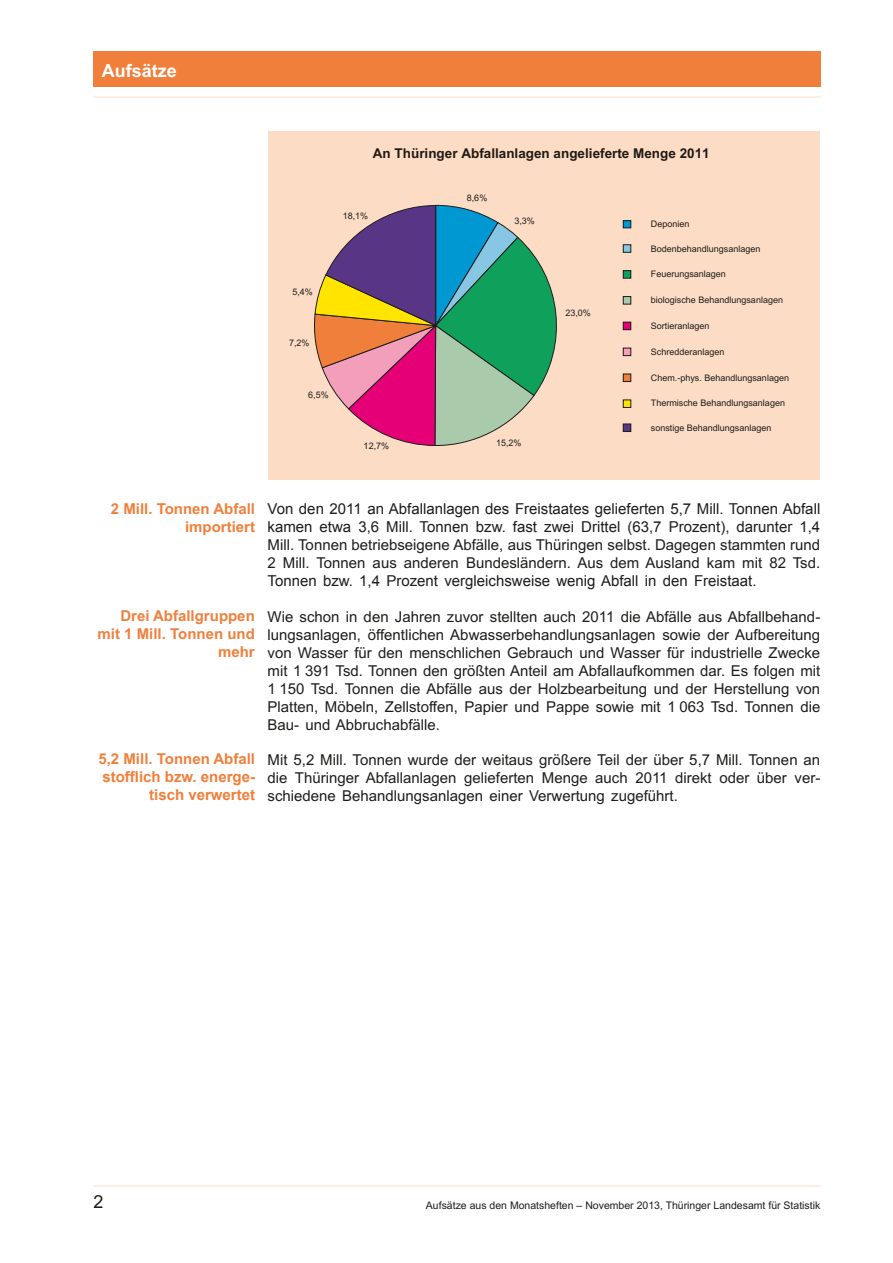
<style>
.page{position:relative;width:893px;height:1263px;background:#fff}
.page>*{position:absolute;margin:0;border:0;box-sizing:border-box;transform-origin:0 0}
.Kolumnentitel_linke{font:700 18px "Arial";color:#fff}
.t1{font:18px "Arial MT2";color:#1d1d1b}
.Text{font:15px/18px "Arial MT2";color:#1d1d1b;text-align:justify}
.Text-2{font:15px/18px "Arial";color:#1d1d1b;text-align:justify}
.t2{font:700 15px/18px "Arial";color:#f07f3c;text-align:right}
.t3{font:15px/18px "Arial Bold MT2";color:#f07f3c;text-align:right}
.t4{font:700 13.5px "Arial";color:#211a14}
.t5{font:10.5px "Arial MT2";color:#1d1d1b}
.t6{font:9px "Arial MT2";color:#1d1d1b}
.t7{font:9px "Arial MT2";color:#211a14}
.s1{font-family:"Arial";font-weight:700}
.s2{font-family:"Arial MT2"}
</style>
<div class="page">
<hr style="left:94px;top:1185px;width:727px;height:2px;background:#fde8d8">
<hr style="left:94px;top:96px;width:727px;height:2px;background:#fde8d8">
<div style="left:94px;top:51px;width:727px;height:35px;background:#f07f3c"></div>
<div style="left:268px;top:131px;width:551px;height:348px;background:#fcdcc5"></div>
<svg style="left:314px;top:205px;width:243px;height:241px"></svg>
<div style="left:623px;top:221px;width:8px;height:7px;background:#0098d3"></div>
<div style="left:623px;top:220px;width:8px;height:8px;border:1px solid #1d1d1b"></div>
<div style="left:623px;top:245px;width:8px;height:7px;background:#87c7e3"></div>
<div style="left:623px;top:244px;width:8px;height:9px;border:1px solid #1d1d1b"></div>
<div style="left:623px;top:271px;width:8px;height:7px;background:#0fa15c"></div>
<div style="left:623px;top:270px;width:8px;height:9px;border:1px solid #1d1d1b"></div>
<div style="left:623px;top:297px;width:8px;height:7px;background:#a9cbab"></div>
<div style="left:623px;top:296px;width:8px;height:8px;border:1px solid #1d1d1b"></div>
<div style="left:623px;top:322px;width:8px;height:8px;background:#e60077"></div>
<div style="left:623px;top:322px;width:8px;height:8px;border:1px solid #1d1d1b"></div>
<div style="left:623px;top:348px;width:8px;height:8px;background:#f39eba"></div>
<div style="left:623px;top:348px;width:8px;height:8px;border:1px solid #1d1d1b"></div>
<div style="left:623px;top:374px;width:8px;height:7px;background:#f07f3c"></div>
<div style="left:623px;top:374px;width:8px;height:8px;border:1px solid #1d1d1b"></div>
<div style="left:623px;top:400px;width:8px;height:7px;background:#ffe400"></div>
<div style="left:623px;top:399px;width:8px;height:9px;border:1px solid #1d1d1b"></div>
<div style="left:623px;top:424px;width:8px;height:7px;background:#593685"></div>
<div style="left:623px;top:424px;width:8px;height:8px;border:1px solid #1d1d1b"></div>
<p class="Kolumnentitel_linke" style="left:102px;top:59px;width:77px">Aufsätze</p>
<p class="t6" style="left:292px;top:286px;width:22px">5,4%</p>
<p class="t6" style="left:289px;top:337px;width:22px">7,2%</p>
<p class="t6" style="left:308px;top:389px;width:22px">6,5%</p>
<p class="t4" style="left:373px;top:144px;width:338px">An Thüringer Abfallanlagen angelieferte Menge 2011</p>
<p class="t6" style="left:343px;top:210px;width:27px">18,1%</p>
<p class="t6" style="left:364px;top:440px;width:27px">12,7%</p>
<p class="t6" style="left:467px;top:192px;width:22px">8,6%</p>
<p class="t6" style="left:514px;top:215px;width:22px">3,3%</p>
<p class="t6" style="left:565px;top:307px;width:27px">23,0%</p>
<p class="t6" style="left:496px;top:436px;width:27px">15,2%</p>
<p class="t7" style="left:651px;top:218px;width:40px">Deponien</p>
<p class="t7" style="left:651px;top:242px;width:111px">Bodenbehandlungsanlagen</p>
<p class="t6" style="left:651px;top:268px;width:77px">Feuerungsanlagen</p>
<p class="t6" style="left:651px;top:294px;width:134px">biologische Behandlungsanlagen</p>
<p class="t6" style="left:651px;top:320px;width:60px">Sortieranlagen</p>
<p class="t6" style="left:651px;top:346px;width:75px">Schredderanlagen</p>
<p class="t6" style="left:651px;top:372px;width:140px">Chem.-phys. Behandlungsanlagen</p>
<p class="t6" style="left:651px;top:397px;width:136px">Thermische Behandlungsanlagen</p>
<p class="t6" style="left:651px;top:422px;width:122px">sonstige Behandlungsanlagen</p>
<p class="t2" style="left:111px;top:500px;width:146px">2 Mill. Tonnen Abfall importiert</p>
<p class="t2" style="left:98px;top:608px;width:159px">Drei Abfallgruppen mit 1 Mill. Tonnen und mehr</p>
<p class="t3" style="left:98px;top:750px;width:158px"><span class="s1">5,2 Mill. Tonnen Abfall </span>stofflich bzw. energe&shy;tisch verwertet</p>
<p class="Text-2" style="left:268px;top:500px;width:554px">Von den 2011 an Abfallanlagen des Freistaates gelieferten 5,7 Mill. Tonnen Abfall kamen etwa 3,6 Mill. Tonnen bzw. fast zwei Drittel (63,7 Prozent), darunter 1,4<br><span class="s2">Mill. Tonnen betriebseigene Abfälle, aus Thüringen selbst. Dagegen stammten rund 2 Mill. Tonnen aus anderen Bundesländern. Aus dem Ausland kam mit 82 Tsd.<br></span>Tonnen bzw. 1,4 Prozent vergleichsweise wenig Abfall in den Freistaat.</p>
<p class="Text" style="left:268px;top:607px;width:554px">Wie schon in den Jahren zuvor stellten auch 2011 die Abfälle aus Abfallbehand&shy;lungsanlagen, öffentlichen Abwasserbehandlungsanlagen sowie der Aufbereitung von Wasser für den menschlichen Gebrauch und Wasser für industrielle Zwecke mit 1 391 Tsd. Tonnen den größten Anteil am Abfallaufkommen dar. Es folgen mit 1 150 Tsd. Tonnen die Abfälle aus der Holzbearbeitung und der Herstellung von Platten, Möbeln, Zellstoffen, Papier und Pappe sowie mit 1 063 Tsd. Tonnen die Bau- und Abbruchabfälle.</p>
<p class="Text" style="left:268px;top:750px;width:554px">Mit 5,2 Mill. Tonnen wurde der weitaus größere Teil der über 5,7 Mill. Tonnen an die Thüringer Abfallanlagen gelieferten Menge auch 2011 direkt oder über ver&shy;schiedene Behandlungsanlagen einer Verwertung zugeführt.</p>
<p class="t1" style="left:94px;top:1190px;width:12px">2</p>
<p class="t5" style="left:426px;top:1198px;width:396px">Aufsätze aus den Monatsheften – November 2013, Thüringer Landesamt für Statistik</p>
</div>
